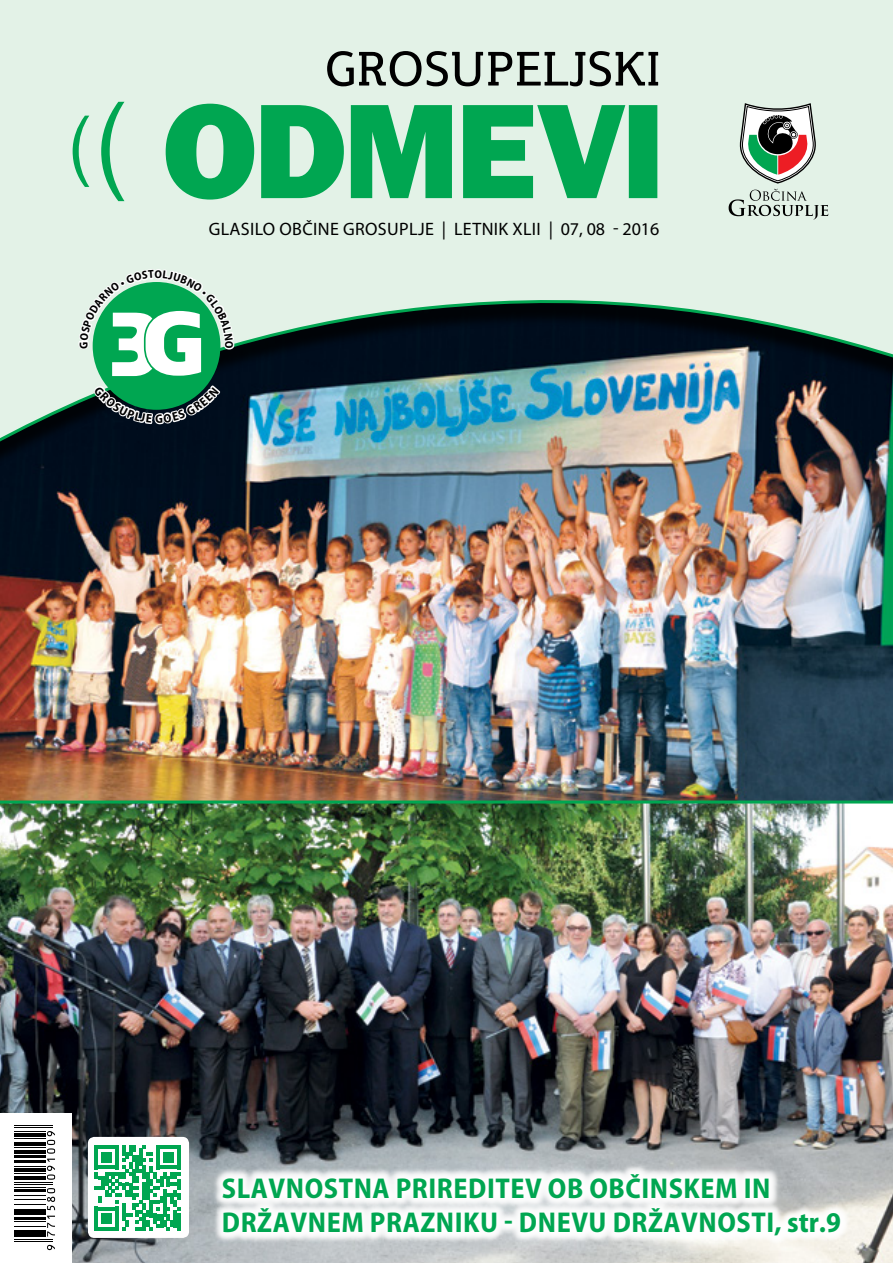
<style>
.page{position:relative;width:893px;height:1263px;background:#fff}
.page>*{position:absolute;margin:0;border:0;box-sizing:border-box;transform-origin:0 0}
.t1{font:900 84.45px "Sansa Pro";color:#fff}
.t2{font:700 semi-condensed 28.8px/34.5px "Myriad Pro";letter-spacing:.02em;color:#00a651}
.t3{font:18px "Myriad Pro";letter-spacing:.02em;color:#000}
</style>
<div class="page">
<img style="left:0;top:803px;width:893px;height:460px">
<img style="left:0;top:469px;width:893px;height:331px">
<div style="left:0;top:1113px;width:71px;height:150px;background:#fff"></div>
<hr style="left:14px;top:1241px;width:39px;height:1px;background:#000">
<hr style="left:14px;top:1238px;width:39px;height:1px;background:#000">
<hr style="left:14px;top:1234px;width:32px;height:3px;background:#000">
<hr style="left:14px;top:1230px;width:32px;height:2px;background:#000">
<hr style="left:14px;top:1226px;width:32px;height:1px;background:#000">
<hr style="left:14px;top:1221px;width:32px;height:1px;background:#000">
<hr style="left:14px;top:1217px;width:32px;height:3px;background:#000">
<hr style="left:14px;top:1213px;width:32px;height:2px;background:#000">
<hr style="left:14px;top:1209px;width:32px;height:2px;background:#000">
<hr style="left:14px;top:1204px;width:32px;height:1px;background:#000">
<hr style="left:14px;top:1199px;width:32px;height:1px;background:#000">
<hr style="left:14px;top:1195px;width:32px;height:1px;background:#000">
<hr style="left:14px;top:1189px;width:32px;height:2px;background:#000">
<hr style="left:14px;top:1187px;width:32px;height:1px;background:#000">
<hr style="left:14px;top:1184px;width:39px;height:1px;background:#000">
<hr style="left:14px;top:1182px;width:39px;height:1px;background:#000">
<hr style="left:14px;top:1177px;width:32px;height:3px;background:#000">
<hr style="left:14px;top:1173px;width:32px;height:1px;background:#000">
<hr style="left:14px;top:1168px;width:32px;height:3px;background:#000">
<hr style="left:14px;top:1165px;width:32px;height:1px;background:#000">
<hr style="left:14px;top:1161px;width:32px;height:2px;background:#000">
<hr style="left:14px;top:1156px;width:32px;height:2px;background:#000">
<hr style="left:14px;top:1151px;width:32px;height:3px;background:#000">
<hr style="left:14px;top:1147px;width:32px;height:1px;background:#000">
<hr style="left:14px;top:1142px;width:32px;height:3px;background:#000">
<hr style="left:14px;top:1138px;width:32px;height:1px;background:#000">
<hr style="left:14px;top:1133px;width:32px;height:4px;background:#000">
<hr style="left:14px;top:1131px;width:32px;height:1px;background:#000">
<hr style="left:14px;top:1127px;width:39px;height:1px;background:#000">
<hr style="left:14px;top:1125px;width:39px;height:1px;background:#000">
<svg style="left:47px;top:1245px;width:8px;height:5px"></svg>
<svg style="left:47px;top:1216px;width:8px;height:20px"></svg>
<svg style="left:47px;top:1188px;width:8px;height:22px"></svg>
<svg style="left:47px;top:1131px;width:8px;height:49px"></svg>
<div style="left:88px;top:1137px;width:101px;height:101px;background:#fff;border-radius:6px"></div>
<svg style="left:95px;top:1145px;width:85px;height:86px"></svg>
<hr style="left:177px;top:1213px;width:3px;height:18px;background:#00a651">
<div style="left:212px;top:1163px;width:639px;height:83px;background:#fff;opacity:.75"></div>
<div style="left:0;top:0;width:893px;height:469px;background:#000;opacity:.75"></div>
<svg style="left:0;top:0;width:893px;height:450px;background:#aec2be"></svg>
<svg style="left:729px;top:102px;width:99px;height:118px;background:#b4bab0"></svg>
<svg style="left:166px;top:104px;width:491px;height:96px;background:#4cbf83"></svg>
<svg style="left:101px;top:102px;width:23px;height:99px;background:#96d8b4"></svg>
<svg style="left:73px;top:116px;width:16px;height:71px"></svg>
<svg style="left:327px;top:51px;width:331px;height:35px;background:#959f98"></svg>
<hr style="left:0;top:800px;width:893px;height:3px;background:#00a651">
<svg style="left:77px;top:268px;width:159px;height:158px;background:#4fa97d"></svg>
<p class="t3" style="left:209px;top:218px;width:452px">GLASILO OBČINE GROSUPLJE | LETNIK XLII | 07, 08 - 2016</p>
<h1 class="t1" style="left:107px;top:287px;width:100px">3G</h1>
<p class="t2" style="left:222px;top:1171px;width:621px">SLAVNOSTNA PRIREDITEV OB OBČINSKEM IN<br>DRŽAVNEM PRAZNIKU - DNEVU DRŽAVNOSTI, str.9</p>
</div>
